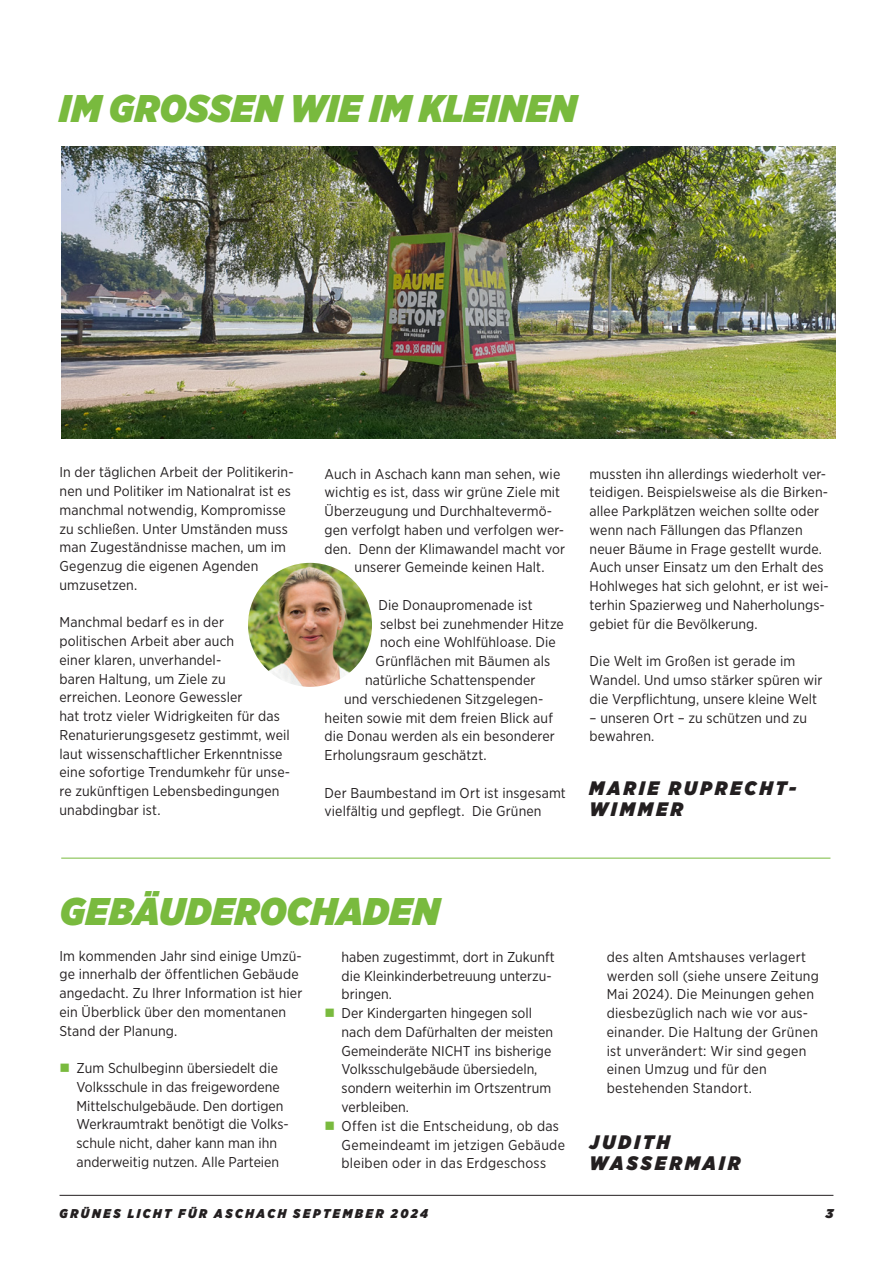
<style>
.page{position:relative;width:893px;height:1263px;background:#fff}
.page>*{position:absolute;margin:0;border:0;box-sizing:border-box;transform-origin:0 0}
.gz_titel_green{font:italic 900 38.55px "Gotham Narrow";letter-spacing:.02em;color:#79ba3e}
.gz_autor_in_schwarz{font:italic 900 19.5px/21px "Gotham Narrow";letter-spacing:.16em;color:#231f20}
.gz_text_n{font:14.25px/18.8px "Gotham Narrow";letter-spacing:.01em;color:#231f20}
.gz_text_auflistung_n{font:14.25px/18.8px "Gotham Narrow";color:#231f20}
.gz_text_auflistung_n-2{font:14.25px/18.8px "Gotham Narrow";letter-spacing:.02em;color:#231f20}
.t1{font:italic 900 12.75px "Gotham Narrow";letter-spacing:.2em;color:#231f20}
.t2{font:italic 900 12.75px "Gotham";color:#231f20}
</style>
<div class="page">
<hr style="left:60px;top:1195px;width:773px;height:1px;background:#231f20">
<hr style="left:61px;top:858px;width:769px;height:1px;background:#79ba3e">
<img style="left:248px;top:563px;width:124px;height:124px;border-radius:62px">
<img style="left:61px;top:146px;width:774px;height:292px">
<p class="gz_titel_green" style="left:60px;top:82px;width:518px">IM GROSSEN WIE IM KLEINEN</p>
<p class="gz_text_n" style="left:60px;top:463px;width:236px">In der täglichen Arbeit der Politikerin&shy;nen und Politiker im Nationalrat ist es manchmal notwendig, Kompromisse zu schließen. Unter Umständen muss man Zugeständnisse machen, um im<br>Gegenzug die eigenen Agenden umzusetzen.</p>
<p class="gz_text_n" style="left:60px;top:613px;width:232px">Manchmal bedarf es in der politischen Arbeit aber auch<br>einer klaren, unverhandel-<br>baren Haltung, um Ziele zu erreichen. Leonore Gewessler<br>hat trotz vieler Widrigkeiten für das<br>Renaturierungsgesetz gestimmt, weil laut wissenschaftlicher Erkenntnisse eine sofortige Trendumkehr für unse&shy;re zukünftigen Lebensbedingungen unabdingbar ist.</p>
<p class="gz_text_n" style="left:325px;top:464px;width:237px">Auch in Aschach kann man sehen, wie</p>
<p class="gz_text_n" style="left:325px;top:483px;width:237px">wichtig es ist, dass wir grüne Ziele mit</p>
<p class="gz_text_n" style="left:325px;top:501px;width:229px">Überzeugung und Durchhaltevermö-</p>
<p class="gz_text_n" style="left:325px;top:520px;width:241px">gen verfolgt haben und verfolgen wer-</p>
<p class="gz_text_n" style="left:325px;top:539px;width:242px">den. Denn der Klimawandel macht vor</p>
<p class="gz_text_n" style="left:355px;top:558px;width:191px">unserer Gemeinde keinen Halt.</p>
<p class="gz_text_n" style="left:379px;top:595px;width:156px">Die Donaupromenade ist</p>
<p class="gz_text_n" style="left:380px;top:614px;width:185px">selbst bei zunehmender Hitze</p>
<p class="gz_text_n" style="left:380px;top:633px;width:177px">noch eine Wohlfühloase. Die</p>
<p class="gz_text_n" style="left:376px;top:651px;width:176px">Grünflächen mit Bäumen als</p>
<p class="gz_text_n" style="left:365px;top:670px;width:172px">natürliche Schattenspender</p>
<p class="gz_text_n" style="left:344px;top:689px;width:201px">und verschiedenen Sitzgelegen-</p>
<p class="gz_text_n" style="left:325px;top:708px;width:230px">heiten sowie mit dem freien Blick auf</p>
<p class="gz_text_n" style="left:325px;top:726px;width:232px">die Donau werden als ein besonderer</p>
<p class="gz_text_n" style="left:325px;top:745px;width:164px">Erholungsraum geschätzt.</p>
<p class="gz_text_n" style="left:325px;top:783px;width:243px">Der Baumbestand im Ort ist insgesamt vielfältig und gepflegt. Die Grünen</p>
<p class="gz_text_n" style="left:590px;top:464px;width:240px">mussten ihn allerdings wiederholt ver&shy;teidigen. Beispielsweise als die Birken&shy;allee Parkplätzen weichen sollte oder wenn nach Fällungen das Pflanzen neuer Bäume in Frage gestellt wurde.<br>Auch unser Einsatz um den Erhalt des Hohlweges hat sich gelohnt, er ist wei&shy;terhin Spazierweg und Naherholungs&shy;gebiet für die Bevölkerung.</p>
<p class="gz_text_n" style="left:590px;top:651px;width:234px">Die Welt im Großen ist gerade im<br>Wandel. Und umso stärker spüren wir die Verpflichtung, unsere kleine Welt</p>
<p class="gz_text_n" style="left:590px;top:708px;width:219px">– unseren Ort – zu schützen und zu bewahren.</p>
<p class="gz_autor_in_schwarz" style="left:590px;top:777px;width:208px">MARIE RUPRECHT-<br>WIMMER</p>
<p class="gz_titel_green" style="left:60px;top:885px;width:380px">GEBÄUDEROCHADEN</p>
<p class="gz_text_auflistung_n" style="left:342px;top:947px;width:215px">haben zugestimmt, dort in Zukunft die Kleinkinderbetreuung unterzu&shy;bringen.</p>
<p class="gz_text_auflistung_n" style="left:342px;top:1003px;width:213px">Der Kindergarten hingegen soll nach dem Dafürhalten der meisten<br>Gemeinderäte NICHT ins bisherige<br>Volksschulgebäude übersiedeln, sondern weiterhin im Ortszentrum verbleiben.</p>
<p class="gz_text_auflistung_n-2" style="left:342px;top:1116px;width:225px">Offen ist die Entscheidung, ob das<br>Gemeindeamt im jetzigen Gebäude bleiben oder in das Erdgeschoss</p>
<p class="gz_text_n" style="left:60px;top:946px;width:244px">Im kommenden Jahr sind einige Umzü&shy;ge innerhalb der öffentlichen Gebäude angedacht. Zu Ihrer Information ist hier ein Überblick über den momentanen Stand der Planung.</p>
<p class="gz_text_auflistung_n" style="left:77px;top:1058px;width:214px">Zum Schulbeginn übersiedelt die Volksschule in das freigewordene Mittelschulgebäude. Den dortigen Werkraumtrakt benötigt die Volks&shy;schule nicht, daher kann man ihn anderweitig nutzen. Alle Parteien</p>
<p class="gz_text_auflistung_n-2" style="left:607px;top:947px;width:214px">des alten Amtshauses verlagert werden soll (siehe unsere Zeitung<br>Mai 2024). Die Meinungen gehen diesbezüglich nach wie vor aus&shy;einander. Die Haltung der Grünen ist unverändert: Wir sind gegen einen Umzug und für den bestehenden Standort.</p>
<p class="gz_autor_in_schwarz" style="left:590px;top:1131px;width:81px">JUDITH</p>
<p class="gz_autor_in_schwarz" style="left:590px;top:1152px;width:152px">WASSERMAIR</p>
<p class="t1" style="left:60px;top:1205px;width:370px">GRÜNES LICHT FÜR ASCHACH SEPTEMBER 2024</p>
<p class="t2" style="left:826px;top:1204px;width:9px">3</p>
</div>
